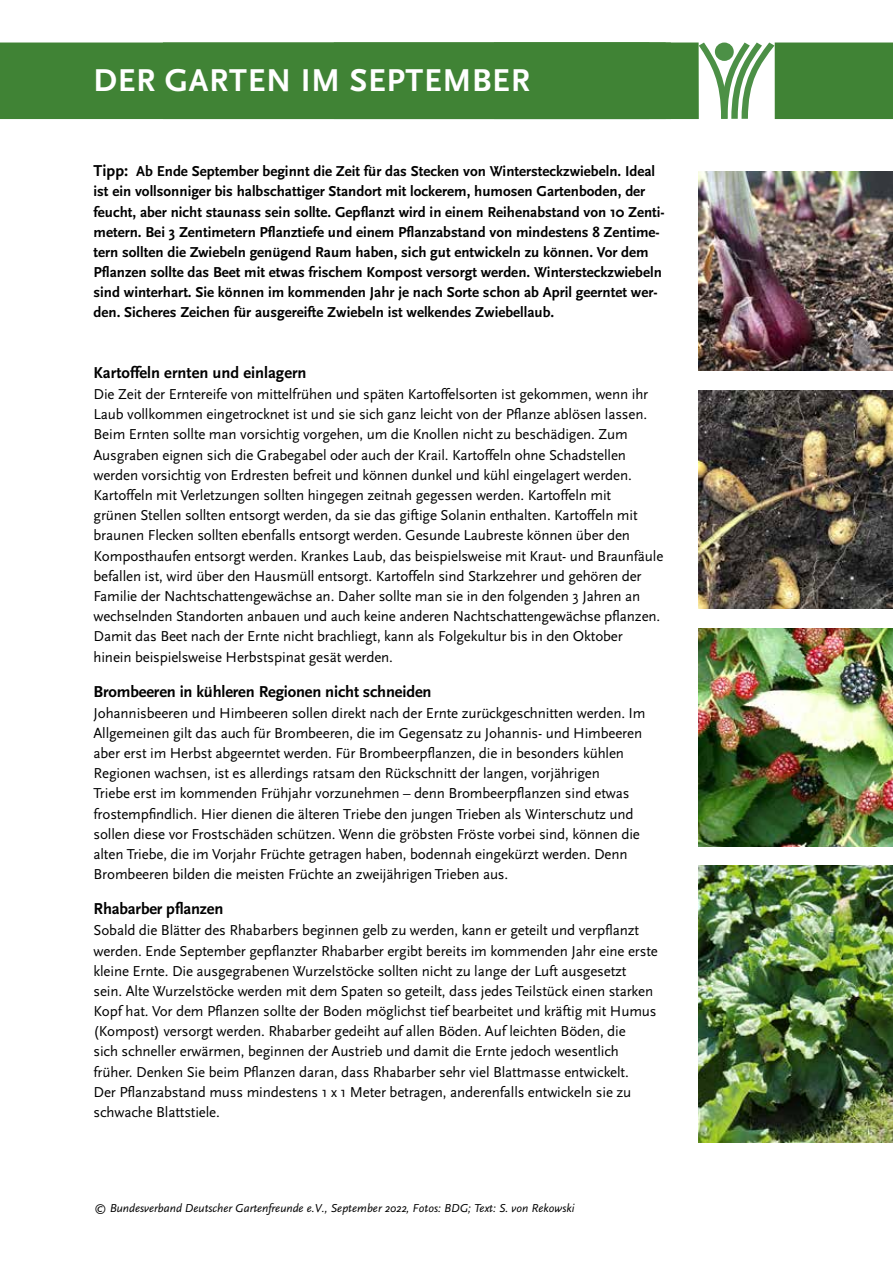
<style>
.page{position:relative;width:893px;height:1263px;background:#fff}
.page>*{position:absolute;margin:0;border:0;box-sizing:border-box;transform-origin:0 0}
.t1{font:700 33px "Scala Sans LF";letter-spacing:.02em;color:#fff}
.t2{font:700 16.5px "Scala Sans";letter-spacing:-.01em;color:#000}
.t3{font:15px/20.1px "Scala Sans";letter-spacing:-.01em;color:#000}
.t4{font:700 15px/20.2px "Scala Sans";color:#000}
.t5{font:italic 12px "Scala Sans";color:#000}
.s1{font-size:16.5px}
</style>
<div class="page">
<img style="left:699px;top:866px;width:194px;height:277px">
<div style="left:0;top:43px;width:699px;height:76px;background:#408335"></div>
<div style="left:775px;top:43px;width:118px;height:76px;background:#408335"></div>
<img style="left:699px;top:391px;width:194px;height:217px">
<img style="left:699px;top:171px;width:194px;height:200px">
<img style="left:699px;top:628px;width:194px;height:218px">
<svg style="left:699px;top:43px;width:75px;height:76px"></svg>
<h1 class="t1" style="left:94px;top:62px;width:438px">DER GARTEN IM SEPTEMBER</h1>
<p class="t4" style="left:94px;top:161px;width:573px"><span class="s1">Tipp:</span> Ab Ende September beginnt die Zeit für das Stecken von Wintersteckzwiebeln. Ideal ist ein vollsonniger bis halbschattiger Standort mit lockerem, humosen Gartenboden, der feucht, aber nicht staunass sein sollte. Gepflanzt wird in einem Reihenabstand von 10 Zenti&shy;metern. Bei 3 Zentimetern Pflanztiefe und einem Pflanzabstand von mindestens 8 Zentime&shy;tern sollten die Zwiebeln genügend Raum haben, sich gut entwickeln zu können. Vor dem Pflanzen sollte das Beet mit etwas frischem Kompost versorgt werden. Wintersteckzwiebeln sind winterhart. Sie können im kommenden Jahr je nach Sorte schon ab April geerntet wer&shy;den. Sicheres Zeichen für ausgereifte Zwiebeln ist welkendes Zwiebellaub.</p>
<p class="t2" style="left:94px;top:364px;width:215px">Kartoffeln ernten und einlagern</p>
<p class="t3" style="left:94px;top:384px;width:571px">Die Zeit der Erntereife von mittelfrühen und späten Kartoffelsorten ist gekommen, wenn ihr Laub vollkommen eingetrocknet ist und sie sich ganz leicht von der Pflanze ablösen lassen.<br>Beim Ernten sollte man vorsichtig vorgehen, um die Knollen nicht zu beschädigen. Zum Ausgraben eignen sich die Grabegabel oder auch der Krail. Kartoffeln ohne Schadstellen werden vorsichtig von Erdresten befreit und können dunkel und kühl eingelagert werden.<br>Kartoffeln mit Verletzungen sollten hingegen zeitnah gegessen werden. Kartoffeln mit<br>grünen Stellen sollten entsorgt werden, da sie das giftige Solanin enthalten. Kartoffeln mit braunen Flecken sollten ebenfalls entsorgt werden. Gesunde Laubreste können über den Komposthaufen entsorgt werden. Krankes Laub, das beispielsweise mit Kraut- und Braunfäule befallen ist, wird über den Hausmüll entsorgt. Kartoffeln sind Starkzehrer und gehören der Familie der Nachtschattengewächse an. Daher sollte man sie in den folgenden 3 Jahren an wechselnden Standorten anbauen und auch keine anderen Nachtschattengewächse pflanzen.<br>Damit das Beet nach der Ernte nicht brachliegt, kann als Folgekultur bis in den Oktober hinein beispielsweise Herbstspinat gesät werden.</p>
<p class="t2" style="left:94px;top:683px;width:340px">Brombeeren in kühleren Regionen nicht schneiden</p>
<p class="t3" style="left:94px;top:703px;width:554px">Johannisbeeren und Himbeeren sollen direkt nach der Ernte zurückgeschnitten werden. Im Allgemeinen gilt das auch für Brombeeren, die im Gegensatz zu Johannis- und Himbeeren aber erst im Herbst abgeerntet werden. Für Brombeerpflanzen, die in besonders kühlen Regionen wachsen, ist es allerdings ratsam den Rückschnitt der langen, vorjährigen<br>Triebe erst im kommenden Frühjahr vorzunehmen – denn Brombeerpflanzen sind etwas frostempfindlich. Hier dienen die älteren Triebe den jungen Trieben als Winterschutz und sollen diese vor Frostschäden schützen. Wenn die gröbsten Fröste vorbei sind, können die alten Triebe, die im Vorjahr Früchte getragen haben, bodennah eingekürzt werden. Denn Brombeeren bilden die meisten Früchte an zweijährigen Trieben aus.</p>
<p class="t2" style="left:94px;top:900px;width:131px">Rhabarber pflanzen</p>
<p class="t3" style="left:94px;top:921px;width:566px">Sobald die Blätter des Rhabarbers beginnen gelb zu werden, kann er geteilt und verpflanzt werden. Ende September gepflanzter Rhabarber ergibt bereits im kommenden Jahr eine erste kleine Ernte. Die ausgegrabenen Wurzelstöcke sollten nicht zu lange der Luft ausgesetzt sein. Alte Wurzelstöcke werden mit dem Spaten so geteilt, dass jedes Teilstück einen starken Kopf hat. Vor dem Pflanzen sollte der Boden möglichst tief bearbeitet und kräftig mit Humus (Kompost) versorgt werden. Rhabarber gedeiht auf allen Böden. Auf leichten Böden, die<br>sich schneller erwärmen, beginnen der Austrieb und damit die Ernte jedoch wesentlich früher. Denken Sie beim Pflanzen daran, dass Rhabarber sehr viel Blattmasse entwickelt.<br>Der Pflanzabstand muss mindestens 1 x 1 Meter betragen, anderenfalls entwickeln sie zu schwache Blattstiele.</p>
<p class="t5" style="left:95px;top:1202px;width:481px">© Bundesverband Deutscher Gartenfreunde e.V., September 2022, Fotos: BDG; Text: S. von Rekowski</p>
</div>
